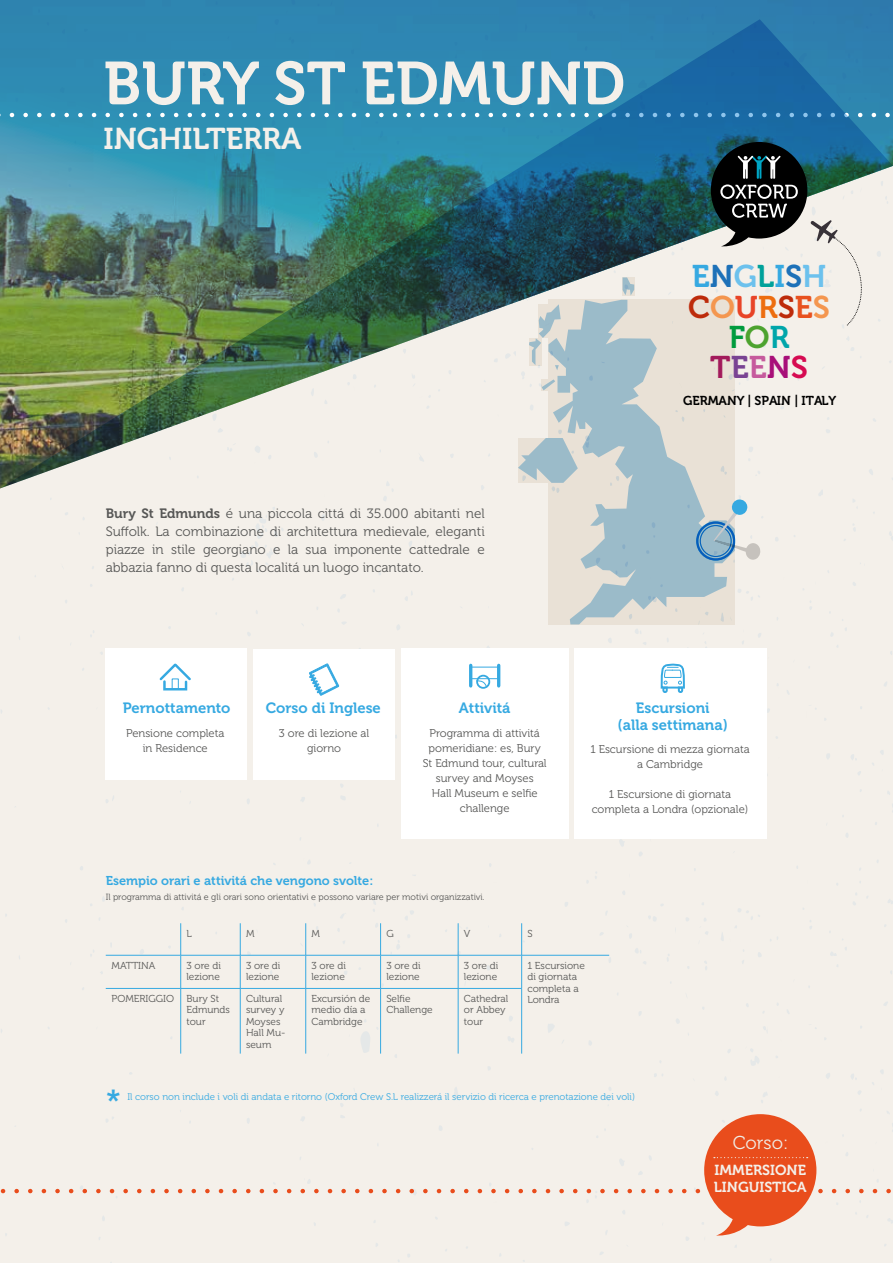
<style>
.page{position:relative;width:893px;height:1263px;background:#fff}
.page>*{position:absolute;margin:0;border:0;box-sizing:border-box;transform-origin:0 0}
.t1{font:60.3px "Museo 700";color:#f4f0ea}
.t2{font:31.8px "Museo 500";color:#36a9e1}
.t3{font:31.2px/30.3px "Museo 700";color:#36a9e1;text-align:center}
.t4{font:30px "Museo 700";color:#f4f0ea}
.t5{font:18.6px "Museo 300";color:#f0ece5}
.t6{font:14.85px/16.5px "Museo 700";color:#36a9e1;text-align:center}
.t7{font:14.4px/16px "Museo 700";color:#f4f0ea}
.t8{font:13.5px/18px "Museo 300";color:#575756;text-align:justify}
.t9{font:12.9px "Museo 700";color:#000}
.t10{font:12.75px "Museo 700";color:#36a9e1}
.t11{font:11.25px/14.9px "Museo 300";color:#575756;text-align:center}
.t12{font:10.05px/11.6px "Museo 300";color:#575756}
.t13{font:9.6px "Museo 300";color:#36a9e1}
.t14{font:9px "Museo 300";color:#575756}
.s1{font-family:"Museo 700"}
.s2{color:#1d71b8}
.s3{color:#6cc1ed}
.s4{color:#00a19a}
.s5{color:#bd2b0b}
.s6{color:#f4964f}
.s7{color:#e84427}
.s8{color:#ed6d0f}
.s9{color:#e8511f}
.s10{color:#009b3e}
.s11{color:#4da32f}
.s12{color:#00a6aa}
.s13{color:#a21a5b}
.s14{color:#794393}
.s15{color:#c65a9d}
.s16{color:#a80f79}
.s17{color:#d60b52}
</style>
<div class="page">
<div style="left:0;top:493px;width:893px;height:770px;background:#f4f0ea"></div>
<img style="left:0;top:0;width:893px;height:493px">
<svg style="left:548px;top:488px;width:187px;height:136px;background:#bfcccf"></svg>
<img style="left:0;top:19px;width:893px;height:469px">
<svg style="left:714px;top:499px;width:47px;height:61px;background:#c0d0d7"></svg>
<div style="left:253px;top:649px;width:142px;height:131px;background:#fff"></div>
<svg style="left:309px;top:663px;width:30px;height:33px"></svg>
<div style="left:106px;top:649px;width:141px;height:131px;background:#fff"></div>
<svg style="left:159px;top:663px;width:32px;height:19px"></svg>
<div style="left:163px;top:680px;width:24px;height:10px;border:2px solid #36a9e1"></div>
<div style="left:172px;top:678px;width:7px;height:12px;border:1px solid #36a9e1"></div>
<div style="left:401px;top:649px;width:167px;height:190px;background:#fff"></div>
<div style="left:476px;top:675px;width:14px;height:14px;border:2px solid #36a9e1;border-radius:50%"></div>
<svg style="left:476px;top:680px;width:11px;height:7px"></svg>
<hr style="left:469px;top:665px;width:3px;height:21px;background:#36a9e1">
<hr style="left:497px;top:665px;width:3px;height:21px;background:#36a9e1">
<div style="left:470px;top:667px;width:30px;height:12px;border:1px solid #36a9e1"></div>
<div style="left:574px;top:649px;width:192px;height:190px;background:#fff"></div>
<svg style="left:660px;top:663px;width:25px;height:30px"></svg>
<hr style="left:180px;top:923px;width:1px;height:32px;background:#36a9e1">
<hr style="left:240px;top:923px;width:1px;height:32px;background:#36a9e1">
<hr style="left:305px;top:923px;width:1px;height:32px;background:#36a9e1">
<hr style="left:380px;top:923px;width:1px;height:32px;background:#36a9e1">
<hr style="left:458px;top:923px;width:1px;height:32px;background:#36a9e1">
<hr style="left:521px;top:923px;width:1px;height:32px;background:#36a9e1">
<hr style="left:106px;top:955px;width:75px;height:1px;background:#36a9e1">
<hr style="left:181px;top:955px;width:59px;height:1px;background:#36a9e1">
<hr style="left:180px;top:955px;width:1px;height:33px;background:#36a9e1">
<hr style="left:240px;top:955px;width:66px;height:1px;background:#36a9e1">
<hr style="left:240px;top:955px;width:1px;height:33px;background:#36a9e1">
<hr style="left:306px;top:955px;width:75px;height:1px;background:#36a9e1">
<hr style="left:305px;top:955px;width:1px;height:33px;background:#36a9e1">
<hr style="left:381px;top:955px;width:77px;height:1px;background:#36a9e1">
<hr style="left:380px;top:955px;width:1px;height:33px;background:#36a9e1">
<hr style="left:458px;top:955px;width:64px;height:1px;background:#36a9e1">
<hr style="left:458px;top:955px;width:1px;height:33px;background:#36a9e1">
<hr style="left:522px;top:955px;width:87px;height:1px;background:#36a9e1">
<hr style="left:521px;top:955px;width:1px;height:33px;background:#36a9e1">
<hr style="left:106px;top:988px;width:75px;height:1px;background:#36a9e1">
<hr style="left:181px;top:988px;width:59px;height:1px;background:#36a9e1">
<hr style="left:180px;top:988px;width:1px;height:65px;background:#36a9e1">
<hr style="left:240px;top:988px;width:66px;height:1px;background:#36a9e1">
<hr style="left:240px;top:988px;width:1px;height:65px;background:#36a9e1">
<hr style="left:306px;top:988px;width:75px;height:1px;background:#36a9e1">
<hr style="left:305px;top:988px;width:1px;height:65px;background:#36a9e1">
<hr style="left:381px;top:988px;width:77px;height:1px;background:#36a9e1">
<hr style="left:380px;top:988px;width:1px;height:65px;background:#36a9e1">
<hr style="left:458px;top:988px;width:64px;height:1px;background:#36a9e1">
<hr style="left:458px;top:988px;width:1px;height:65px;background:#36a9e1">
<hr style="left:521px;top:988px;width:1px;height:65px;background:#36a9e1">
<svg style="left:0;top:1114px;width:893px;height:123px;background:#f2dfd5"></svg>
<svg style="left:711px;top:142px;width:151px;height:183px;background:#9ba2a1"></svg>
<h1 class="t1" style="left:104px;top:50px;width:523px">BURY ST EDMUND</h1>
<h3 class="t4" style="left:104px;top:122px;width:199px">INGHILTERRA</h3>
<h3 class="t8" style="left:106px;top:505px;width:380px"><span class="s1">Bury St Edmunds</span> é una piccola cittá di 35.000 abitanti nel Suffolk. La combinazione di architettura medievale, eleganti piazze in stile georgiano e la sua imponente cattedrale e abbazia fanno di questa localitá un luogo incantato.</h3>
<h3 class="t3" style="left:688px;top:262px;width:143px">E<span class="s2">N</span><span class="s3">G</span><span class="s4">L</span>I<span class="s2">S</span><span class="s3">H<br></span><span class="s5">C</span><span class="s6">O</span><span class="s7">U</span><span class="s8">R</span><span class="s5">S</span><span class="s9">E</span><span class="s6">S<br></span><span class="s10">F</span><span class="s11">O</span><span class="s12">R<br></span><span class="s13">T</span><span class="s14">E</span><span class="s15">E</span><span class="s16">N</span><span class="s17">S</span></h3>
<p class="t9" style="left:683px;top:394px;width:155px">GERMANY | SPAIN | ITALY</p>
<h3 class="t6" style="left:123px;top:700px;width:109px">Pernottamento</h3>
<h3 class="t6" style="left:266px;top:700px;width:117px">Corso di Inglese</h3>
<h3 class="t6" style="left:459px;top:700px;width:53px">Attivitá</h3>
<h3 class="t6" style="left:618px;top:700px;width:112px">Escursioni<br>(alla settimana)</h3>
<p class="t11" style="left:126px;top:726px;width:100px">Pensione completa in Residence</p>
<p class="t11" style="left:423px;top:726px;width:126px">Programma di attivitá pomeridiane: es, Bury<br>St Edmund tour, cultural survey and Moyses<br>Hall Museum e selfie challenge</p>
<p class="t11" style="left:279px;top:726px;width:92px">3 ore di lezione al giorno</p>
<p class="t11" style="left:590px;top:742px;width:161px">1 Escursione di mezza giornata a Cambridge</p>
<p class="t11" style="left:592px;top:787px;width:158px">1 Escursione di giornata completa a Londra (opzionale)</p>
<p class="t10" style="left:106px;top:873px;width:269px">Esempio orari e attivitá che vengono svolte:</p>
<p class="t14" style="left:106px;top:892px;width:381px">Il programma di attivitá e gli orari sono orientativi e possono variare per motivi organizzativi.</p>
<p class="t12" style="left:186px;top:927px;width:7px">L</p>
<p class="t12" style="left:246px;top:927px;width:10px">M</p>
<p class="t12" style="left:311px;top:927px;width:10px">M</p>
<p class="t12" style="left:386px;top:927px;width:9px">G</p>
<p class="t12" style="left:464px;top:927px;width:8px">V</p>
<p class="t12" style="left:527px;top:927px;width:7px">S</p>
<p class="t12" style="left:112px;top:959px;width:45px">MATTINA</p>
<p class="t12" style="left:186px;top:959px;width:36px">3 ore di lezione</p>
<p class="t12" style="left:246px;top:959px;width:36px">3 ore di lezione</p>
<p class="t12" style="left:311px;top:959px;width:36px">3 ore di lezione</p>
<p class="t12" style="left:386px;top:959px;width:36px">3 ore di lezione</p>
<p class="t12" style="left:464px;top:959px;width:36px">3 ore di lezione</p>
<p class="t12" style="left:527px;top:959px;width:59px">1 Escursione di giornata completa a</p>
<p class="t12" style="left:112px;top:993px;width:109px">POMERIGGIO Bury St</p>
<p class="t12" style="left:527px;top:994px;width:34px">Londra</p>
<p class="t12" style="left:186px;top:1004px;width:45px">Edmunds tour</p>
<p class="t12" style="left:246px;top:993px;width:41px">Cultural survey y<br>Moyses<br>Hall Mu&shy;seum</p>
<p class="t12" style="left:311px;top:993px;width:60px">Excursión de medio día a<br>Cambridge</p>
<p class="t12" style="left:386px;top:993px;width:48px">Selfie<br>Challenge</p>
<p class="t12" style="left:464px;top:993px;width:46px">Cathedral or Abbey tour</p>
<h2 class="t2" style="left:106px;top:1083px;width:17px">*</h2>
<p class="t13" style="left:127px;top:1091px;width:509px">Il corso non include i voli di andata e ritorno (Oxford Crew S.L realizzerá il servizio di ricerca e prenotazione dei voli)</p>
<h3 class="t5" style="left:733px;top:1133px;width:57px">Corso:</h3>
<h3 class="t7" style="left:714px;top:1162px;width:94px">IMMERSIONE<br>LINGUISTICA</h3>
</div>
